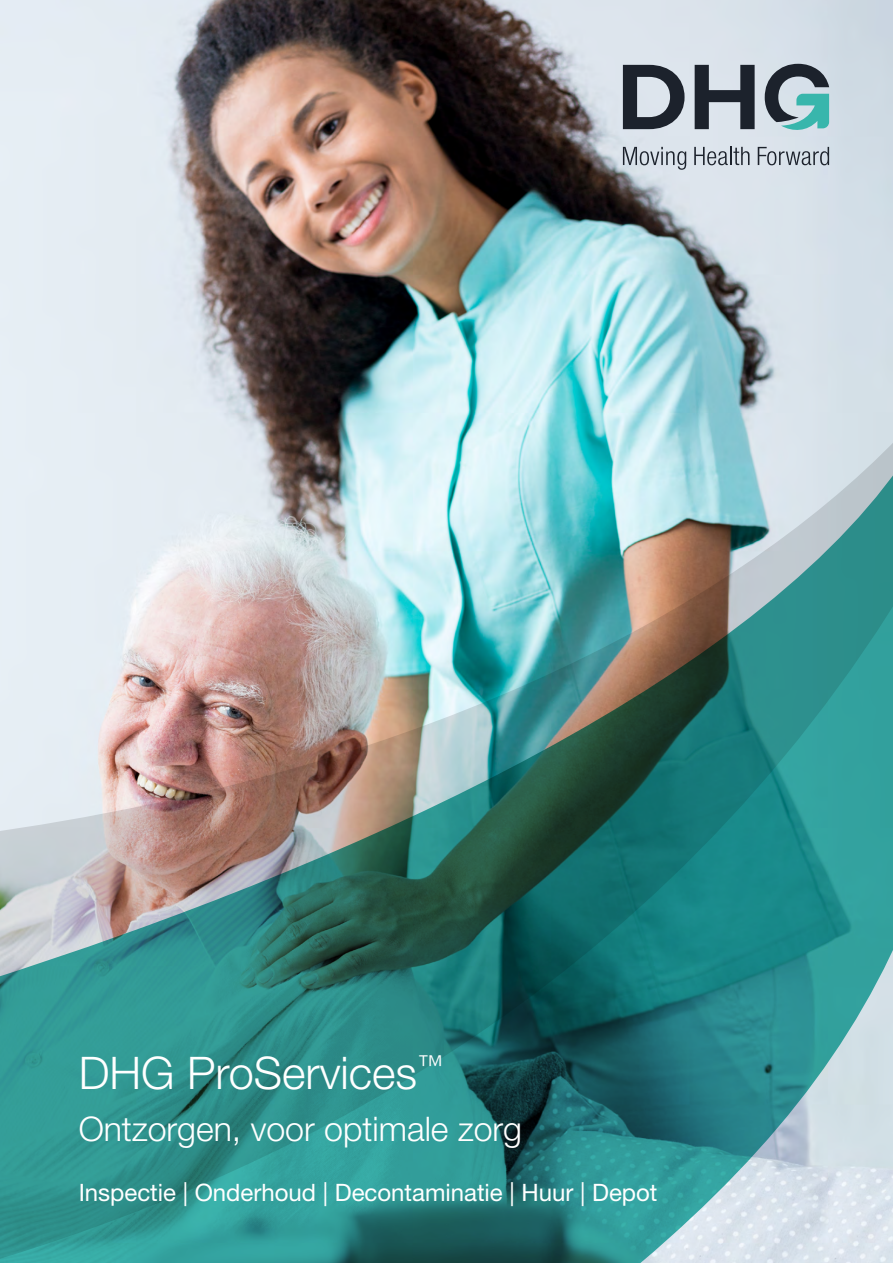
<style>
.page{position:relative;width:893px;height:1263px;background:#fff}
.page>*{position:absolute;margin:0;border:0;box-sizing:border-box;transform-origin:0 0}
.t1{font:300 45px "Helvetica Neue LT Std";color:#fff}
.t2{font:300 33.9px "Helvetica Neue LT Std";color:#fff}
.t3{font:24px "Helvetica Neue LT Std";color:#fff}
</style>
<div class="page">
<img style="left:0;top:0;width:893px;height:420px">
<img style="left:0;top:420px;width:893px;height:843px">
<svg style="left:623px;top:65px;width:62px;height:64px;background:#6b717b"></svg>
<svg style="left:695px;top:65px;width:60px;height:64px;background:#6e757e"></svg>
<svg style="left:765px;top:64px;width:64px;height:68px;background:#799ba0"></svg>
<svg style="left:623px;top:147px;width:63px;height:23px"></svg>
<svg style="left:694px;top:147px;width:55px;height:18px"></svg>
<svg style="left:758px;top:147px;width:71px;height:18px"></svg>
<h1 class="t1" style="left:79px;top:1046px;width:366px">DHG ProServices<sup>™</sup></h1>
<h2 class="t2" style="left:79px;top:1108px;width:445px">Ontzorgen, voor optimale zorg</h2>
<p class="t3" style="left:79px;top:1178px;width:580px">Inspectie | Onderhoud | Decontaminatie | Huur | Depot</p>
</div>
